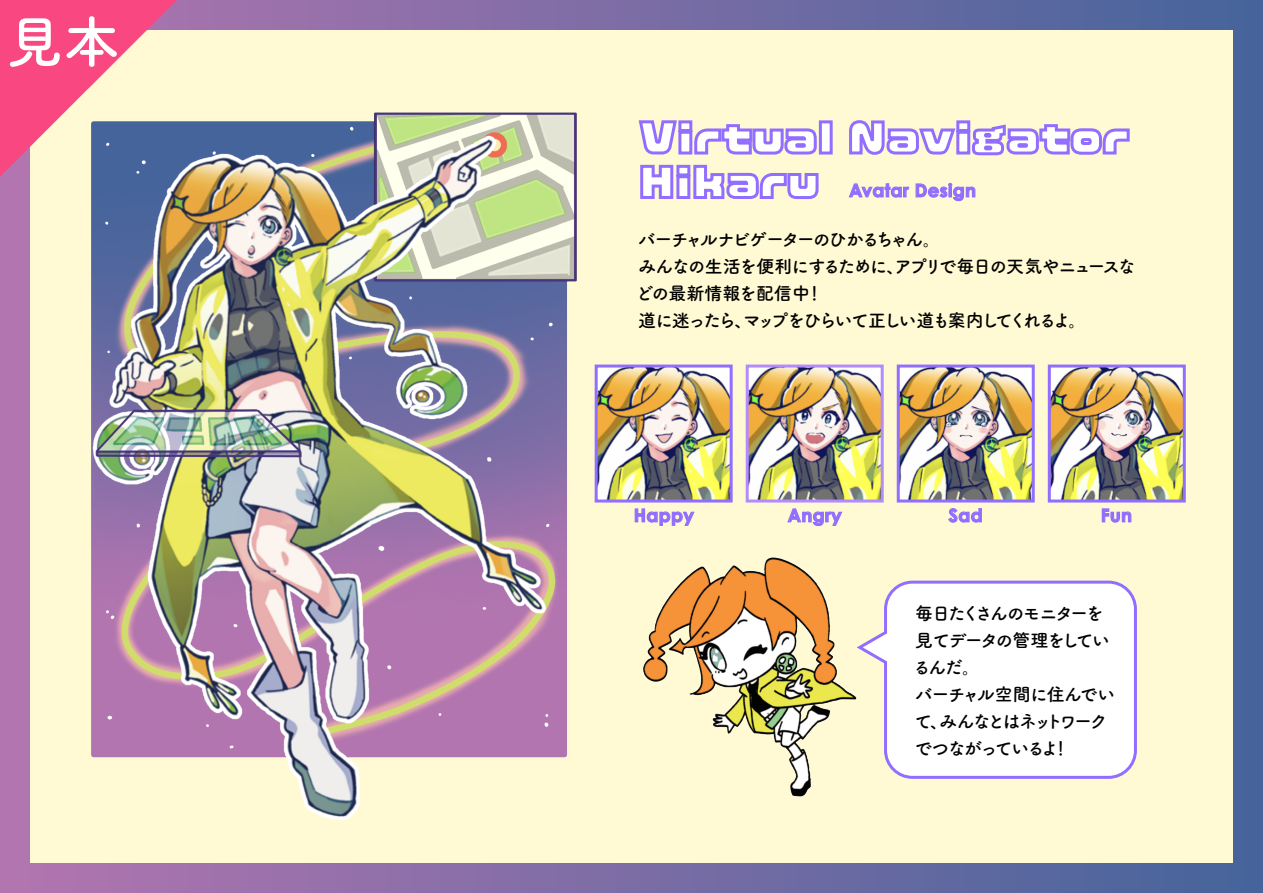
<style>
.page{position:relative;width:1263px;height:893px;background:#fff}
.page>*{position:absolute;margin:0;border:0;box-sizing:border-box;transform-origin:0 0}
.t1{font:56.55px "Tsuku A Rd Gothic Std B";color:#fff}
.t2{font:38.1px/44.4px "VDL Logo Jr Black Black";letter-spacing:.025em;color:#fff}
.t3{font:18px/27px "Tsuku A Rd Gothic Std B";letter-spacing:-.11em;color:#000}
.t4{font:700 18px "Century Gothic Pro";letter-spacing:.025em;color:#916eff}
</style>
<div class="page">
<div style="left:0;top:0;width:1263px;height:893px;background:linear-gradient(to right,#b375b0,#45649b)"></div>
<div style="left:30px;top:30px;width:1203px;height:833px;background:#fffad4"></div>
<svg style="left:0;top:0;width:177px;height:177px"></svg>
<img style="left:82px;top:97px;width:495px;height:722px">
<img style="left:599px;top:369px;width:130px;height:129px">
<div style="left:595px;top:365px;width:138px;height:137px;border:3px solid #916eff"></div>
<img style="left:750px;top:369px;width:130px;height:129px">
<div style="left:746px;top:365px;width:138px;height:137px;border:3px solid #b48aff"></div>
<img style="left:901px;top:369px;width:130px;height:129px">
<div style="left:897px;top:365px;width:138px;height:137px;border:3px solid #916eff"></div>
<img style="left:1052px;top:369px;width:130px;height:129px">
<div style="left:1048px;top:365px;width:138px;height:137px;border:3px solid #916eff"></div>
<svg style="left:948px;top:508px;width:34px;height:15px"></svg>
<svg style="left:1101px;top:508px;width:31px;height:15px"></svg>
<svg style="left:862px;top:580px;width:275px;height:199px;background:#f9f7fb"></svg>
<img style="left:643px;top:557px;width:219px;height:240px">
<svg style="left:848px;top:183px;width:128px;height:19px"></svg>
<svg style="left:638px;top:120px;width:179px;height:35px"></svg>
<div style="left:819px;top:120px;width:14px;height:35px;border:3px solid #916eff"></div>
<svg style="left:849px;top:120px;width:281px;height:36px"></svg>
<svg style="left:640px;top:164px;width:179px;height:35px"></svg>
<svg style="left:634px;top:508px;width:61px;height:18px"></svg>
<svg style="left:787px;top:508px;width:56px;height:19px"></svg>
<h1 class="t1" style="left:7px;top:-2px;width:115px">見本</h1>
<h2 class="t2" style="left:639px;top:115px;width:492px">Virtual Navigator<br>Hikaru</h2>
<p class="t4" style="left:849px;top:179px;width:128px">Avatar Design</p>
<p class="t3" style="left:636px;top:225px;width:501px">バーチャルナビゲーターのひかるちゃん。<br>みんなの生活を便利にするために、アプリで毎日の天気やニュースなどの最新情報を配信中！<br>道に迷ったら、マップをひらいて正しい道も案内してくれるよ。</p>
<p class="t4" style="left:634px;top:504px;width:62px">Happy</p>
<p class="t4" style="left:788px;top:504px;width:55px">Angry</p>
<p class="t4" style="left:948px;top:504px;width:36px">Sad</p>
<p class="t4" style="left:1101px;top:504px;width:33px">Fun</p>
<p class="t3" style="left:913px;top:598px;width:204px">毎日たくさんのモニターを見てデータの管理をしているんだ。<br>バーチャル空間に住んでいて、みんなとはネットワークでつながっているよ！</p>
</div>
